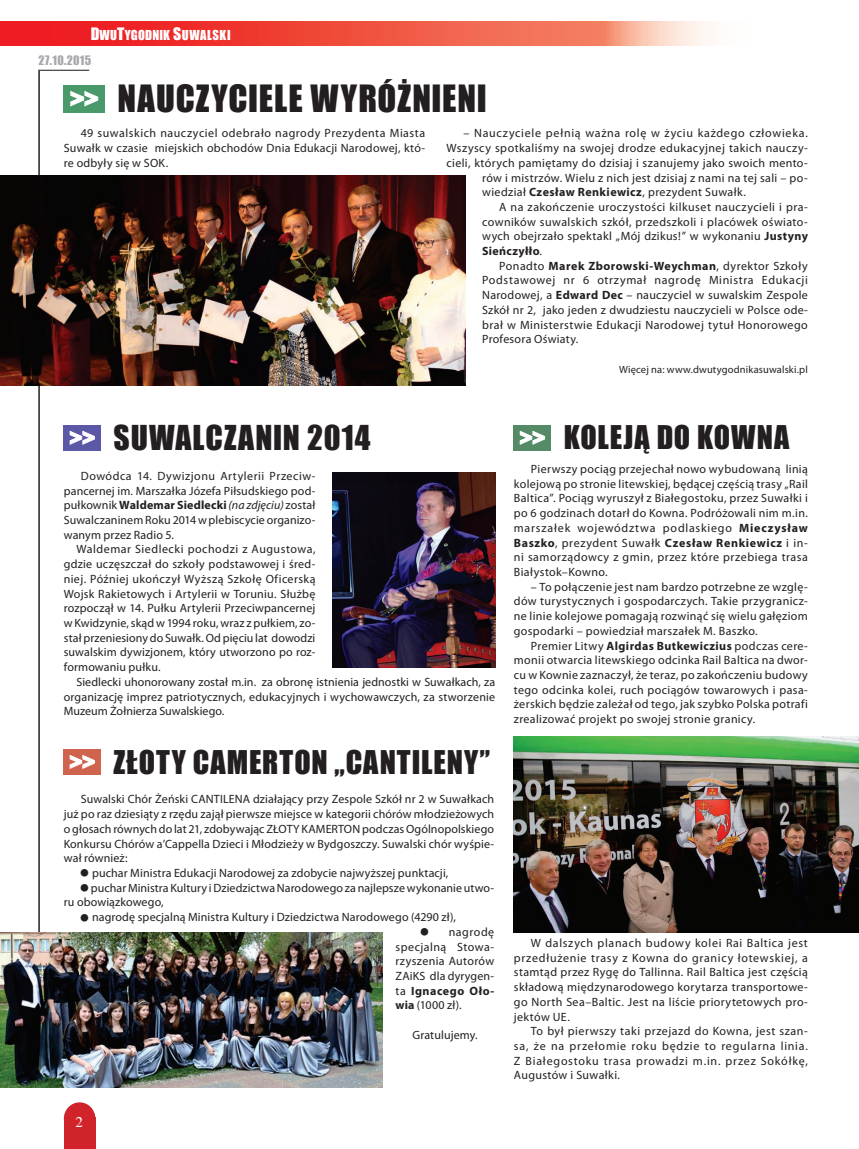
<style>
.page{position:relative;width:859px;height:1149px;background:#fff}
.page>*{position:absolute;margin:0;border:0;box-sizing:border-box;transform-origin:0 0}
._2_tytul_impact_22{font:34.5px "Impact";letter-spacing:.025em;color:#231f20}
._2_tytul_impact_22-2{font:31.5px "Impact";letter-spacing:.035em;color:#231f20}
._2_tytul_impact_22-3{font:30px "Impact";letter-spacing:.035em;color:#231f20}
.t1{font:28.8px "Impact";color:#fff;scale:.94 1}
.t2{font:25.95px "Impact";color:#fff;scale:.94 1}
.t3{font:15px "Times";color:#fff}
._1_tekst{font:12.6px "Impact";letter-spacing:.015em;color:#fff}
._6_ramka{font:12px/14.7px "Myriad Pro";letter-spacing:.025em;color:#231f20;text-align:justify}
._6_ramka-2{font:12px/14.7px "Myriad Pro";letter-spacing:.005em;color:#231f20}
._6_ramka-3{font:12px "Myriad Pro";letter-spacing:.06em;color:#231f20}
._1_tekst-2{font:12px "Impact";letter-spacing:.03em;color:#a8a9ad}
._6_ramka-4{font:10.5px "Myriad Pro";letter-spacing:.015em;color:#231f20}
.s1{font-size:15.75px}
.s2{font-weight:700}
.s3{font-style:italic}
</style>
<div class="page">
<hr style="left:39px;top:70px;width:1px;height:1015px;background:#231f20">
<hr style="left:39px;top:70px;width:50px;height:1px;background:#231f20">
<div style="left:64px;top:1101px;width:31px;height:33px;background:#d1232a;border-radius:50%"></div>
<div style="left:64px;top:1117px;width:31px;height:31px;background:#d1232a"></div>
<svg style="left:0;top:21px;width:709px;height:24px;background:#f15a4d"></svg>
<div style="left:64px;top:85px;width:41px;height:28px;background:#4a996b"></div>
<svg style="left:71px;top:91px;width:27px;height:15px"></svg>
<img style="left:1px;top:175px;width:464px;height:210px">
<img style="left:332px;top:472px;width:164px;height:195px">
<img style="left:513px;top:736px;width:346px;height:196px">
<div style="left:64px;top:425px;width:37px;height:25px;background:#5b58a6"></div>
<svg style="left:70px;top:431px;width:25px;height:13px"></svg>
<div style="left:514px;top:425px;width:37px;height:25px;background:#548a66"></div>
<svg style="left:520px;top:431px;width:25px;height:13px"></svg>
<img style="left:0;top:931px;width:383px;height:155px">
<div style="left:64px;top:749px;width:37px;height:25px;background:#cf634e"></div>
<svg style="left:70px;top:755px;width:25px;height:13px"></svg>
<p class="_1_tekst" style="left:96px;top:25px;width:141px"><span class="s1">D</span>WU<span class="s1">T</span>YGODNIK <span class="s1">S</span>UWALSKI</p>
<p class="_2_tytul_impact_22" style="left:118px;top:72px;width:371px">NAUCZYCIELE WYRÓŻNIENI</p>
<p class="_1_tekst" style="left:91px;top:25px;width:141px"><span class="s1">D</span>WU<span class="s1">T</span>YGODNIK <span class="s1">S</span>UWALSKI</p>
<p class="_1_tekst-2" style="left:38px;top:51px;width:54px">27.10.2015</p>
<p class="t1" style="left:70px;top:77px;width:32px">&gt;&gt;</p>
<p class="_6_ramka" style="left:64px;top:126px;width:363px;text-indent:17px">49 suwalskich nauczyciel odebrało nagrody Prezydenta Miasta Suwałk w czasie miejskich obchodów Dnia Edukacji Narodowej, któ&shy;re odbyły się w SOK.</p>
<p class="_6_ramka-3" style="left:463px;top:127px;width:346px">– Nauczyciele pełnią ważna rolę w życiu każdego człowieka.</p>
<p class="_6_ramka" style="left:446px;top:141px;width:363px">Wszyscy spotkaliśmy na swojej drodze edukacyjnej takich nauczy-</p>
<p class="_6_ramka" style="left:446px;top:156px;width:363px">cieli, których pamiętamy do dzisiaj i szanujemy jako swoich mento-</p>
<p class="_6_ramka" style="left:482px;top:170px;width:327px">rów i mistrzów. Wielu z nich jest dzisiaj z nami na tej sali – po-</p>
<p class="_6_ramka" style="left:482px;top:185px;width:265px">wiedział <span class="s2">Czesław Renkiewicz</span>, prezydent Suwałk.</p>
<p class="_6_ramka" style="left:482px;top:200px;width:327px;text-indent:17px">A na zakończenie uroczystości kilkuset nauczycieli i pra&shy;cowników suwalskich szkół, przedszkoli i placówek oświato&shy;wych obejrzało spektakl „Mój dzikus!” w wykonaniu <span class="s2">Justyny Sieńczyłło</span>.</p>
<p class="_6_ramka" style="left:482px;top:258px;width:327px;text-indent:17px">Ponadto <span class="s2">Marek Zborowski-Weychman</span>, dyrektor Szkoły Podstawowej nr 6 otrzymał nagrodę Ministra Edukacji Narodowej, a <span class="s2">Edward Dec</span> – nauczyciel w suwalskim Zespole Szkół nr 2, jako jeden z dwudziestu nauczycieli w Polsce ode&shy;brał w Ministerstwie Edukacji Narodowej tytuł Honorowego Profesora Oświaty.</p>
<p class="_6_ramka-4" style="left:619px;top:363px;width:190px">Więcej na: www.dwutygodnikasuwalski.pl</p>
<p class="_2_tytul_impact_22-2" style="left:114px;top:413px;width:259px">SUWALCZANIN 2014</p>
<p class="_6_ramka" style="left:64px;top:468px;width:253px;text-indent:17px">Dowódca 14. Dywizjonu Artylerii Przeciw&shy;pancernej im. Marszałka Józefa Piłsudskiego pod&shy;pułkownik <span class="s2">Waldemar Siedlecki</span> <span class="s3">(na zdjęciu)</span> został Suwalczaninem Roku 2014 w plebiscycie organizo&shy;wanym przez Radio 5.</p>
<p class="_6_ramka" style="left:64px;top:542px;width:253px;text-indent:13px">Waldemar Siedlecki pochodzi z Augustowa, gdzie uczęszczał do szkoły podstawowej i śred&shy;niej. Później ukończył Wyższą Szkołę Oficerską Wojsk Rakietowych i Artylerii w Toruniu. Służbę rozpoczął w 14. Pułku Artylerii Przeciwpancernej w Kwidzynie, skąd w 1994 roku, wraz z pułkiem, zo&shy;stał przeniesiony do Suwałk. Od pięciu lat dowodzi suwalskim dywizjonem, który utworzono po roz&shy;formowaniu pułku.</p>
<p class="_6_ramka" style="left:64px;top:674px;width:433px;text-indent:13px">Siedlecki uhonorowany został m.in. za obronę istnienia jednostki w Suwałkach, za organizację imprez patriotycznych, edukacyjnych i wychowawczych, za stworzenie Muzeum Żołnierza Suwalskiego.</p>
<p class="_2_tytul_impact_22-3" style="left:564px;top:414px;width:227px">KOLEJĄ DO KOWNA</p>
<p class="_6_ramka" style="left:514px;top:461px;width:296px;text-indent:17px">Pierwszy pociąg przejechał nowo wybudowaną linią kolejową po stronie litewskiej, będącej częścią trasy „Rail Baltica”. Pociąg wyruszył z Białegostoku, przez Suwałki i po 6 godzinach dotarł do Kowna. Podróżowali nim m.in. marszałek województwa podlaskiego <span class="s2">Mieczysław Baszko</span>, prezydent Suwałk <span class="s2">Czesław Renkiewicz</span> i in&shy;ni samorządowcy z gmin, przez które przebiega trasa Białystok–Kowno.</p>
<p class="_6_ramka" style="left:514px;top:579px;width:296px;text-indent:17px">– To połączenie jest nam bardzo potrzebne ze wzglę&shy;dów turystycznych i gospodarczych. Takie przygranicz&shy;ne linie kolejowe pomagają rozwinąć się wielu gałęziom gospodarki – powiedział marszałek M. Baszko.</p>
<p class="_6_ramka" style="left:514px;top:638px;width:296px;text-indent:17px">Premier Litwy <span class="s2">Algirdas Butkewiczius</span> podczas cere&shy;monii otwarcia litewskiego odcinka Rail Baltica na dwor&shy;cu w Kownie zaznaczył, że teraz, po zakończeniu budowy tego odcinka kolei, ruch pociągów towarowych i pasa&shy;żerskich będzie zależał od tego, jak szybko Polska potrafi zrealizować projekt po swojej stronie granicy.</p>
<p class="t2" style="left:69px;top:418px;width:29px">&gt;&gt;</p>
<p class="t2" style="left:519px;top:418px;width:29px">&gt;&gt;</p>
<p class="_2_tytul_impact_22-3" style="left:114px;top:738px;width:378px">ZŁOTY CAMERTON „CANTILENY”</p>
<p class="_6_ramka" style="left:64px;top:792px;width:432px;text-indent:17px">Suwalski Chór Żeński CANTILENA działający przy Zespole Szkół nr 2 w Suwałkach już po raz dziesiąty z rzędu zajął pierwsze miejsce w kategorii chórów młodzieżowych o głosach równych do lat 21, zdobywając ZŁOTY KAMERTON podczas Ogólnopolskiego Konkursu Chórów a’Cappella Dzieci i Młodzieży w Bydgoszczy. Suwalski chór wyśpie&shy;wał również:</p>
<p class="_6_ramka" style="left:81px;top:865px;width:369px">■ puchar Ministra Edukacji Narodowej za zdobycie najwyższej punktacji,</p>
<p class="_6_ramka-2" style="left:64px;top:880px;width:432px;text-indent:17px">■ puchar Ministra Kultury i Dziedzictwa Narodowego za najlepsze wykonanie utwo&shy;ru obowiązkowego,</p>
<p class="_6_ramka" style="left:81px;top:909px;width:377px">■ nagrodę specjalną Ministra Kultury i Dziedzictwa Narodowego (4290 zł),</p>
<p class="_6_ramka" style="left:395px;top:924px;width:100px;text-indent:26px">■ nagrodę specjalną Stowa&shy;rzyszenia Autorów ZAiKS dla dyrygen&shy;ta <span class="s2">Ignacego Oło&shy;wia</span> (1000 zł).</p>
<p class="_6_ramka" style="left:412px;top:1027px;width:67px">Gratulujemy.</p>
<p class="t2" style="left:69px;top:741px;width:29px">&gt;&gt;</p>
<p class="t3" style="left:76px;top:1113px;width:9px">2</p>
<p class="_6_ramka" style="left:514px;top:935px;width:296px;text-indent:17px">W dalszych planach budowy kolei Rai Baltica jest przedłużenie trasy z Kowna do granicy łotewskiej, a stamtąd przez Rygę do Tallinna. Rail Baltica jest częścią składową międzynarodowego korytarza transportowe&shy;go North Sea–Baltic. Jest na liście priorytetowych pro&shy;jektów UE.</p>
<p class="_6_ramka" style="left:514px;top:1023px;width:296px;text-indent:17px">To był pierwszy taki przejazd do Kowna, jest szan&shy;sa, że na przełomie roku będzie to regularna linia.<br>Z Białegostoku trasa prowadzi m.in. przez Sokółkę, Augustów i Suwałki.</p>
</div>
